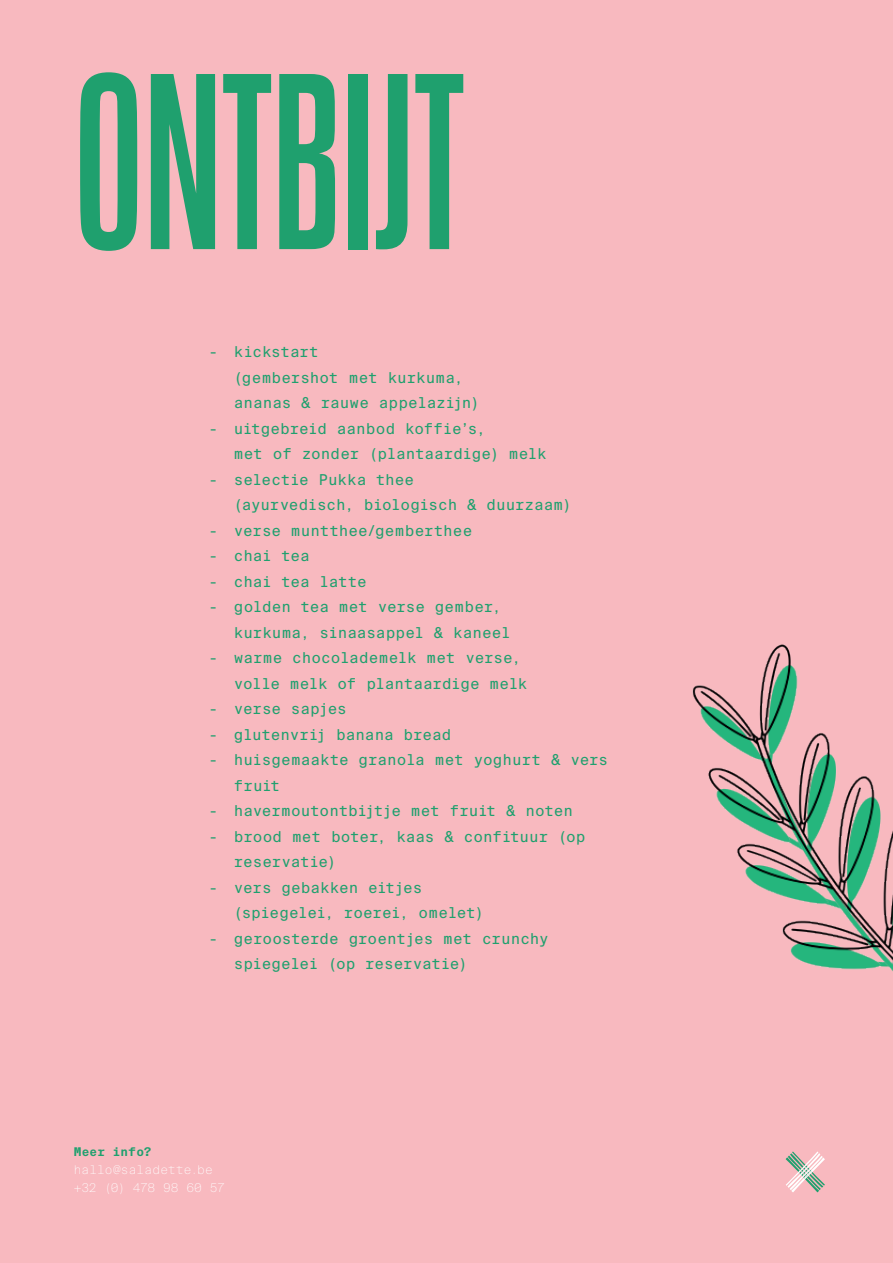
<style>
.page{position:relative;width:893px;height:1263px;background:#f8b9bf}
.page>*{position:absolute;margin:0;border:0;box-sizing:border-box;transform-origin:0 0}
.t1{font:600 247.95px "Neue Plak Comp";color:#1fa06e}
.t2{font:15px/25.5px "Suisse Intl Mono";letter-spacing:-.01em;color:#1fa06e}
.t3{font:100 12px/18px "Suisse Intl Mono";letter-spacing:.005em;color:#fff}
.t4{font:700 12px "Suisse Intl Mono";letter-spacing:.01em;color:#1fa06e}
</style>
<div class="page">
<svg style="left:786px;top:1151px;width:39px;height:41px"></svg>
<img style="left:692px;top:644px;width:201px;height:328px">
<h1 class="t1" style="left:74px;top:-1px;width:392px">ONTBIJT</h1>
<p class="t2" style="left:234px;top:339px;width:247px;text-indent:-26px">- kickstart<br>(gembershot met kurkuma, ananas &amp; rauwe appelazijn)</p>
<p class="t2" style="left:234px;top:416px;width:314px;text-indent:-26px">- uitgebreid aanbod koffie’s,<br>met of zonder (plantaardige) melk</p>
<p class="t2" style="left:234px;top:467px;width:339px;text-indent:-26px">- selectie Pukka thee<br>(ayurvedisch, biologisch &amp; duurzaam)</p>
<p class="t2" style="left:208px;top:518px;width:265px">- verse muntthee/gemberthee</p>
<p class="t2" style="left:208px;top:543px;width:103px">- chai tea</p>
<p class="t2" style="left:208px;top:569px;width:160px">- chai tea latte</p>
<p class="t2" style="left:234px;top:594px;width:278px;text-indent:-26px">- golden tea met verse gember, kurkuma, sinaasappel &amp; kaneel</p>
<p class="t2" style="left:234px;top:645px;width:295px;text-indent:-26px">- warme chocolademelk met verse, volle melk of plantaardige melk</p>
<p class="t2" style="left:208px;top:696px;width:140px">- verse sapjes</p>
<p class="t2" style="left:208px;top:722px;width:245px">- glutenvrij banana bread</p>
<p class="t2" style="left:234px;top:747px;width:376px;text-indent:-26px">- huisgemaakte granola met yoghurt &amp; vers fruit</p>
<p class="t2" style="left:208px;top:798px;width:366px">- havermoutontbijtje met fruit &amp; noten</p>
<p class="t2" style="left:234px;top:824px;width:353px;text-indent:-26px">- brood met boter, kaas &amp; confituur (op reservatie)</p>
<p class="t2" style="left:234px;top:875px;width:251px;text-indent:-26px">- vers gebakken eitjes (spiegelei, roerei, omelet)</p>
<p class="t2" style="left:234px;top:926px;width:316px;text-indent:-26px">- geroosterde groentjes met crunchy spiegelei (op reservatie)</p>
<p class="t4" style="left:74px;top:1145px;width:79px">Meer info?</p>
<p class="t3" style="left:74px;top:1161px;width:153px">hallo@saladette.be +32 (0) 478 98 60 57</p>
</div>
